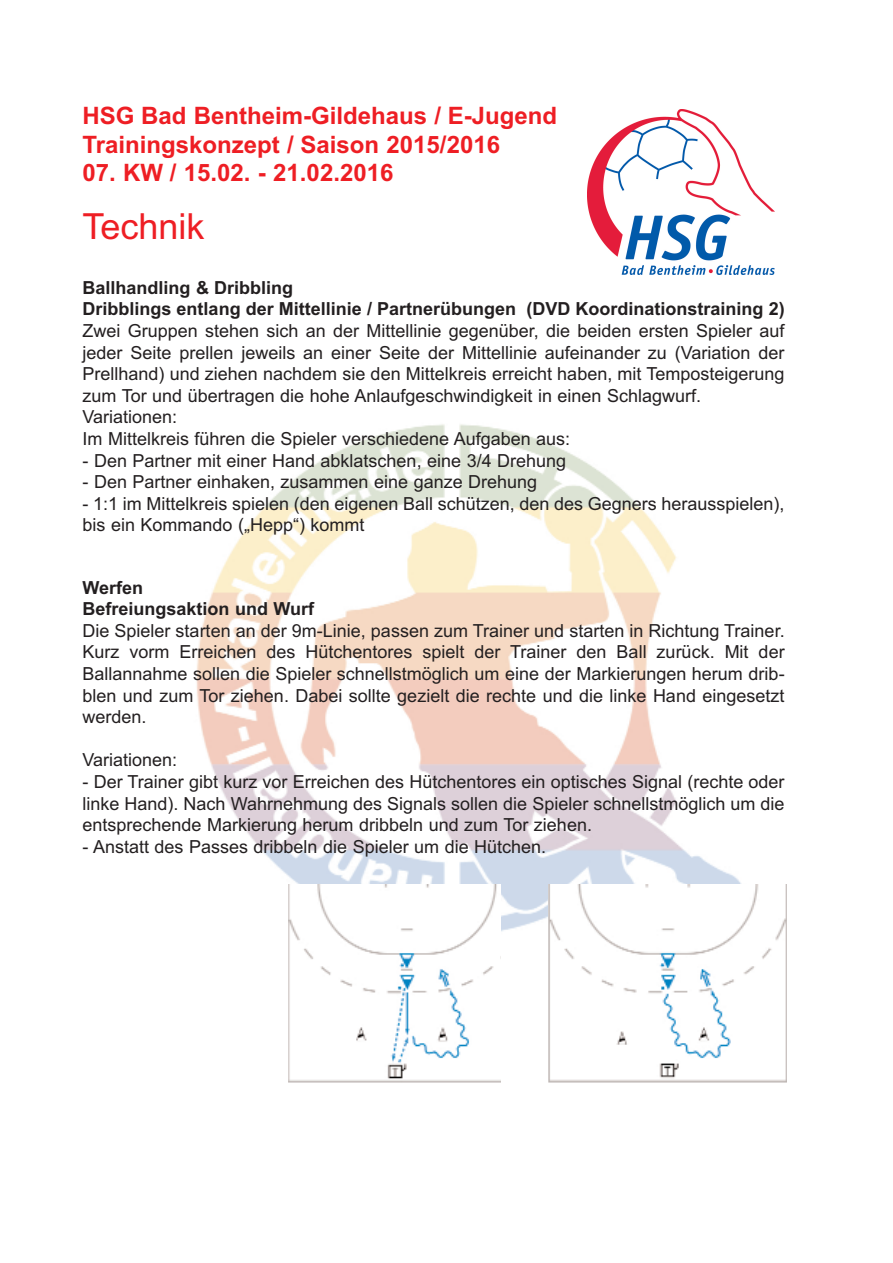
<style>
.page{position:relative;width:893px;height:1263px;background:#fff}
.page>*{position:absolute;margin:0;border:0;box-sizing:border-box;transform-origin:0 0}
.t1{font:36px "Arial";color:#ee1e24}
.t2{font:700 24px/28.8px "Arial";color:#ee1e24}
.t3{font:18px/21.6px "Arial";color:#231f20}
.t4{font:700 18px/21.6px "Arial";color:#231f20}
</style>
<div class="page">
<img style="left:196px;top:424px;width:545px;height:562px">
<img style="left:588px;top:110px;width:187px;height:165px">
<img style="left:549px;top:884px;width:238px;height:198px">
<img style="left:288px;top:884px;width:212px;height:198px">
<h2 class="t2" style="left:82px;top:102px;width:476px">HSG Bad Bentheim-Gildehaus / E-Jugend<br>Trainingskonzept / Saison 2015/2016</h2>
<h2 class="t2" style="left:82px;top:159px;width:312px">07. KW / 15.02. - 21.02.2016</h2>
<h1 class="t1" style="left:82px;top:203px;width:124px">Technik</h1>
<p class="t4" style="left:82px;top:277px;width:704px">Ballhandling &amp; Dribbling<br>Dribblings entlang der Mittellinie / Partnerübungen (DVD Koordinationstraining 2)</p>
<p class="t3" style="left:82px;top:320px;width:704px">Zwei Gruppen stehen sich an der Mittellinie gegenüber, die beiden ersten Spieler auf jeder Seite prellen jeweils an einer Seite der Mittellinie aufeinander zu (Variation der Prellhand) und ziehen nachdem sie den Mittelkreis erreicht haben, mit Temposteigerung zum Tor und übertragen die hohe Anlaufgeschwindigkeit in einen Schlagwurf.<br>Variationen:<br>Im Mittelkreis führen die Spieler verschiedene Aufgaben aus:</p>
<p class="t3" style="left:82px;top:450px;width:485px">- Den Partner mit einer Hand abklatschen, eine 3/4 Drehung</p>
<p class="t3" style="left:82px;top:471px;width:456px">- Den Partner einhaken, zusammen eine ganze Drehung</p>
<p class="t3" style="left:82px;top:493px;width:704px">- 1:1 im Mittelkreis spielen (den eigenen Ball schützen, den des Gegners herausspielen), bis ein Kommando („Hepp“) kommt</p>
<p class="t4" style="left:82px;top:577px;width:233px">Werfen<br>Befreiungsaktion und Wurf</p>
<p class="t3" style="left:82px;top:620px;width:704px;text-align:justify">Die Spieler starten an der 9m-Linie, passen zum Trainer und starten in Richtung Trainer.<br>Kurz vorm Erreichen des Hütchentores spielt der Trainer den Ball zurück. Mit der Ballannahme sollen die Spieler schnellstmöglich um eine der Markierungen herum drib&shy;blen und zum Tor ziehen. Dabei sollte gezielt die rechte und die linke Hand eingesetzt werden.</p>
<p class="t3" style="left:82px;top:749px;width:96px">Variationen:</p>
<p class="t3" style="left:82px;top:771px;width:704px;text-align:justify">- Der Trainer gibt kurz vor Erreichen des Hütchentores ein optisches Signal (rechte oder linke Hand). Nach Wahrnehmung des Signals sollen die Spieler schnellstmöglich um die entsprechende Markierung herum dribbeln und zum Tor ziehen.</p>
<p class="t3" style="left:82px;top:836px;width:465px">- Anstatt des Passes dribbeln die Spieler um die Hütchen.</p>
</div>
